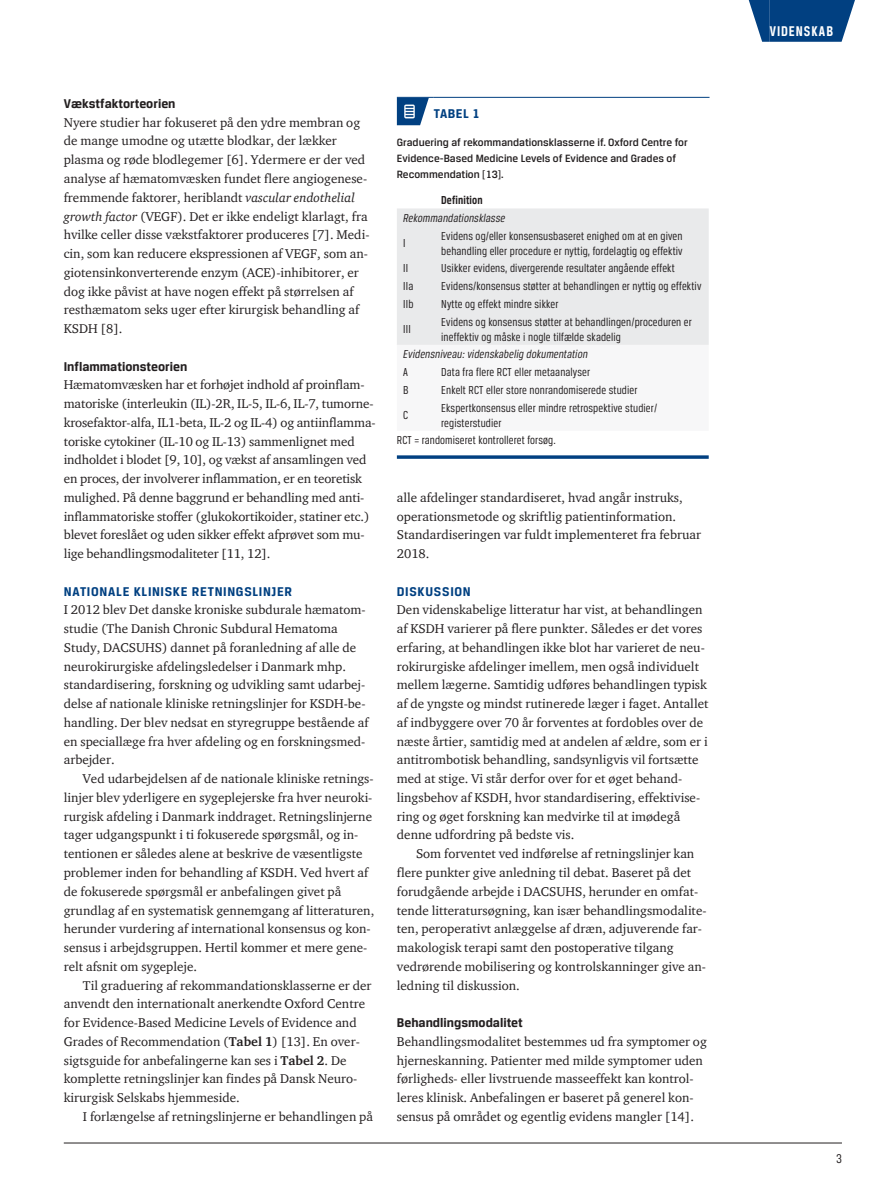
<style>
.page{position:relative;width:893px;height:1191px;background:#fff}
.page>*{position:absolute;margin:0;border:0;box-sizing:border-box;transform-origin:0 0}
.t1{font:700 15px "Breuer Condensed";letter-spacing:.065em;color:#fff}
.t2{font:700 13.5px "Breuer Text";color:#231f20}
.t3{font:700 13.5px "Breuer Text";letter-spacing:.05em;color:#014081}
.t4{font:13.5px "Breuer Condensed";color:#231f20}
.t5{font:13.05px/18.8px "ITC Charter Com";color:#231f20}
.t6{font:12.3px/15px "Breuer Condensed";letter-spacing:.01em;color:#231f20}
.t7{font:italic 12.3px "Breuer Condensed";letter-spacing:.01em;color:#231f20}
.t8{font:700 12.3px "Breuer Condensed";letter-spacing:.01em;color:#231f20}
.t9{font:500 11.25px/15.8px "Breuer Text";color:#231f20}
.s1{font-style:italic}
.s2{font-weight:700}
</style>
<div class="page">
<hr style="left:64px;top:1142px;width:778px;height:1px;background:#231f20">
<div style="left:770px;top:0;width:64px;height:42px;background:#014081"></div>
<svg style="left:749px;top:0;width:21px;height:42px"></svg>
<svg style="left:834px;top:0;width:21px;height:42px"></svg>
<hr style="left:397px;top:97px;width:37px;height:1px;background:#014081">
<hr style="left:434px;top:97px;width:275px;height:1px;background:#014081">
<svg style="left:397px;top:98px;width:32px;height:27px"></svg>
<div style="left:397px;top:208px;width:312px;height:137px;background:#e9eaeb"></div>
<svg style="left:397px;top:455px;width:312px;height:4px"></svg>
<p class="t2" style="left:64px;top:96px;width:113px">Vækstfaktorteorien</p>
<p class="t5" style="left:64px;top:113px;width:307px">Nyere studier har fokuseret på den ydre membran og de mange umodne og utætte blodkar, der lækker plasma og røde blodlegemer [6]. Ydermere er der ved analyse af hæmatomvæsken fundet flere angiogenese&shy;fremmende faktorer, heriblandt <span class="s1">vascular endothelial growth factor</span> (VEGF). Det er ikke endeligt klarlagt, fra hvilke celler disse vækstfaktorer produceres [7]. Medi&shy;cin, som kan reducere ekspressionen af VEGF, som an&shy;giotensinkonverterende enzym (ACE)-inhibitorer, er dog ikke påvist at have nogen effekt på størrelsen af resthæmatom seks uger efter kirurgisk behandling af KSDH [8].</p>
<p class="t2" style="left:64px;top:358px;width:125px">Inflammationsteorien</p>
<p class="t5" style="left:64px;top:375px;width:313px">Hæmatomvæsken har et forhøjet indhold af proinflam&shy;matoriske (interleukin (IL)-2R, IL-5, IL-6, IL-7, tumorne&shy;krosefaktor-alfa, IL1-beta, IL-2 og IL-4) og antiinflamma&shy;toriske cytokiner (IL-10 og IL-13) sammenlignet med indholdet i blodet [9, 10], og vækst af ansamlingen ved en proces, der involverer inflammation, er en teoretisk mulighed. På denne baggrund er behandling med anti&shy;inflammatoriske stoffer (glukokortikoider, statiner etc.) blevet foreslået og uden sikker effekt afprøvet som mu&shy;lige behandlingsmodaliteter [11, 12].</p>
<p class="t3" style="left:64px;top:583px;width:230px">NATIONALE KLINISKE RETNINGSLINJER</p>
<p class="t5" style="left:64px;top:600px;width:306px">I 2012 blev Det danske kroniske subdurale hæmatom&shy;studie (The Danish Chronic Subdural Hematoma Study, DACSUHS) dannet på foranledning af alle de neurokirurgiske afdelingsledelser i Danmark mhp. standardisering, forskning og udvikling samt udarbej&shy;delse af nationale kliniske retningslinjer for KSDH-be&shy;handling. Der blev nedsat en styregruppe bestående af en speciallæge fra hver afdeling og en forskningsmed&shy;arbejder.</p>
<p class="t5" style="left:64px;top:769px;width:312px;text-indent:19px">Ved udarbejdelsen af de nationale kliniske retnings&shy;linjer blev yderligere en sygeplejerske fra hver neuroki&shy;rurgisk afdeling i Danmark inddraget. Retningslinjerne tager udgangspunkt i ti fokuserede spørgsmål, og in&shy;tentionen er således alene at beskrive de væsentligste problemer inden for behandling af KSDH. Ved hvert af de fokuserede spørgsmål er anbefalingen givet på grundlag af en systematisk gennemgang af litteraturen, herunder vurdering af international konsensus og kon&shy;sensus i arbejdsgruppen. Hertil kommer et mere gene&shy;relt afsnit om sygepleje.</p>
<p class="t5" style="left:64px;top:975px;width:309px;text-indent:19px">Til graduering af rekommandationsklasserne er der anvendt den internationalt anerkendte Oxford Centre for Evidence-Based Medicine Levels of Evidence and Grades of Recommendation (<span class="s2">Tabel 1</span>) [13]. En over&shy;sigtsguide for anbefalingerne kan ses i <span class="s2">Tabel 2</span>. De komplette retningslinjer kan findes på Dansk Neuro&shy;kirurgisk Selskabs hjemmeside.</p>
<p class="t5" style="left:83px;top:1106px;width:292px">I forlængelse af retningslinjerne er behandlingen på</p>
<p class="t3" style="left:434px;top:106px;width:15px">Tabel</p>
<p class="t3" style="left:473px;top:106px;width:9px">1</p>
<p class="t9" style="left:397px;top:135px;width:292px">Graduering af rekommandationsklasserne if. Oxford Centre for<br>Evidence-Based Medicine Levels of Evidence and Grades of<br>Recommendation [13].</p>
<p class="t8" style="left:441px;top:193px;width:43px">Definition</p>
<p class="t7" style="left:403px;top:211px;width:103px">Rekommandationsklasse</p>
<p class="t6" style="left:403px;top:235px;width:4px">I</p>
<p class="t6" style="left:441px;top:228px;width:243px">Evidens og/eller konsensusbaseret enighed om at en given behandling eller procedure er nyttig, fordelagtig og effektiv</p>
<p class="t6" style="left:403px;top:261px;width:6px">II</p>
<p class="t6" style="left:441px;top:261px;width:235px">Usikker evidens, divergerende resultater angående effekt</p>
<p class="t6" style="left:403px;top:278px;width:12px">IIa</p>
<p class="t6" style="left:441px;top:278px;width:262px">Evidens/konsensus støtter at behandlingen er nyttig og effektiv</p>
<p class="t6" style="left:403px;top:296px;width:12px">IIb</p>
<p class="t6" style="left:441px;top:296px;width:119px">Nytte og effekt mindre sikker</p>
<p class="t6" style="left:403px;top:321px;width:9px">III</p>
<p class="t6" style="left:441px;top:314px;width:252px">Evidens og konsensus støtter at behandlingen/proceduren er ineffektiv og måske i nogle tilfælde skadelig</p>
<p class="t7" style="left:403px;top:348px;width:186px">Evidensniveau: videnskabelig dokumentation</p>
<p class="t6" style="left:403px;top:364px;width:6px">A</p>
<p class="t6" style="left:441px;top:364px;width:150px">Data fra flere RCT eller metaanalyser</p>
<p class="t6" style="left:403px;top:382px;width:7px">B</p>
<p class="t6" style="left:441px;top:382px;width:198px">Enkelt RCT eller store nonrandomiserede studier</p>
<p class="t6" style="left:403px;top:407px;width:7px">C</p>
<p class="t6" style="left:441px;top:400px;width:218px">Ekspertkonsensus eller mindre retrospektive studier/ registerstudier</p>
<p class="t6" style="left:397px;top:433px;width:160px">RCT = randomiseret kontrolleret forsøg.</p>
<p class="t5" style="left:397px;top:488px;width:306px">alle afdelinger standardiseret, hvad angår instruks, operationsmetode og skriftlig patientinformation.<br>Standardiseringen var fuldt implementeret fra februar 2018.</p>
<p class="t3" style="left:397px;top:583px;width:75px">DISKUSSION</p>
<p class="t5" style="left:397px;top:600px;width:313px">Den videnskabelige litteratur har vist, at behandlingen af KSDH varierer på flere punkter. Således er det vores erfaring, at behandlingen ikke blot har varieret de neu&shy;rokirurgiske afdelinger imellem, men også individuelt mellem lægerne. Samtidig udføres behandlingen typisk af de yngste og mindst rutinerede læger i faget. Antallet af indbyggere over 70 år forventes at fordobles over de næste årtier, samtidig med at andelen af ældre, som er i antitrombotisk behandling, sandsynligvis vil fortsætte med at stige. Vi står derfor over for et øget behand&shy;lingsbehov af KSDH, hvor standardisering, effektivise&shy;ring og øget forskning kan medvirke til at imødegå denne udfordring på bedste vis.</p>
<p class="t5" style="left:397px;top:844px;width:311px;text-indent:19px">Som forventet ved indførelse af retningslinjer kan flere punkter give anledning til debat. Baseret på det forudgående arbejde i DACSUHS, herunder en omfat&shy;tende litteratursøgning, kan især behandlingsmodalite&shy;ten, peroperativt anlæggelse af dræn, adjuverende far&shy;makologisk terapi samt den postoperative tilgang vedrørende mobilisering og kontrolskanninger give an&shy;ledning til diskussion.</p>
<p class="t2" style="left:397px;top:1015px;width:127px">Behandlingsmodalitet</p>
<p class="t5" style="left:397px;top:1031px;width:311px">Behandlingsmodalitet bestemmes ud fra symptomer og hjerneskanning. Patienter med milde symptomer uden førligheds- eller livstruende masseeffekt kan kontrol&shy;leres klinisk. Anbefalingen er baseret på generel kon&shy;sensus på området og egentlig evidens mangler [14].</p>
<p class="t1" style="left:770px;top:23px;width:65px">Videnskab</p>
<p class="t4" style="left:836px;top:1150px;width:7px">3</p>
</div>
